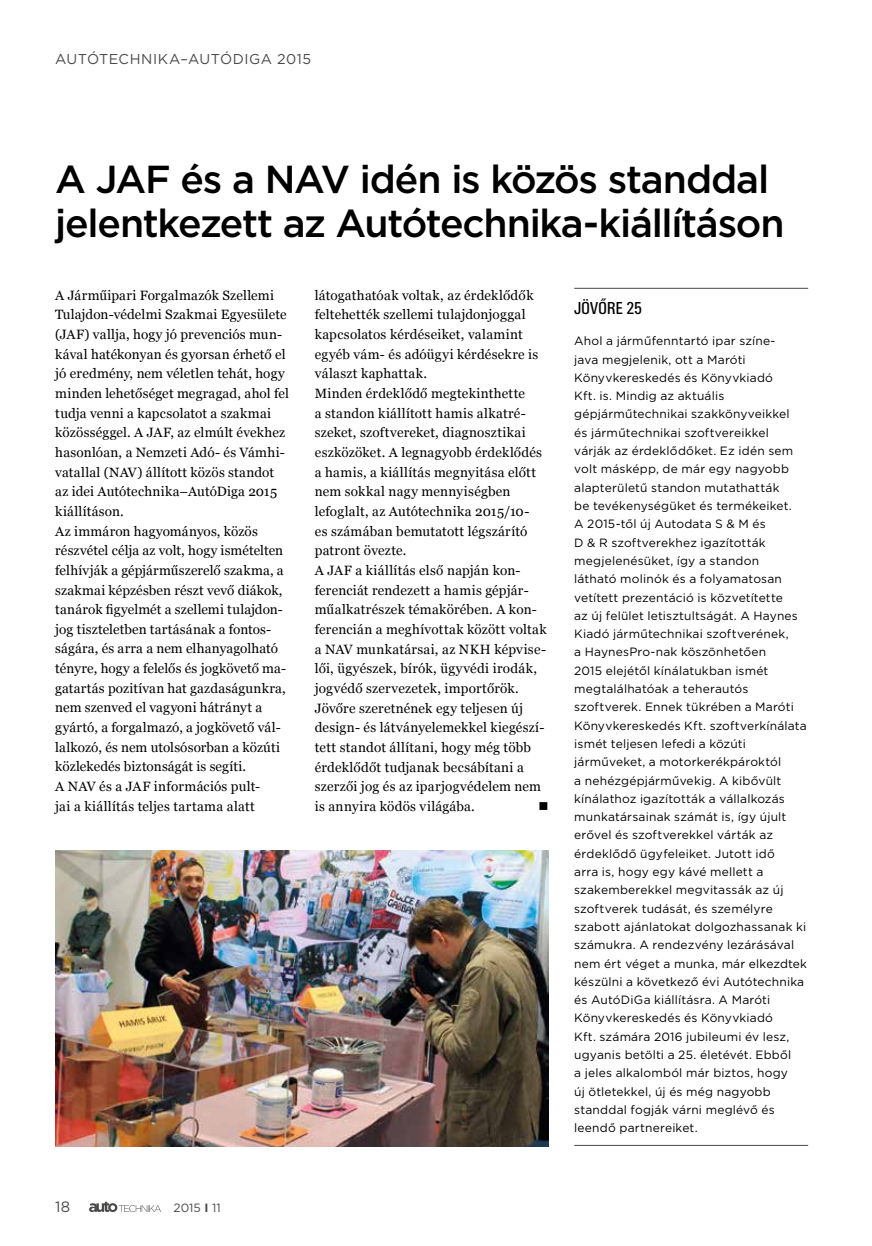
<style>
.page{position:relative;width:872px;height:1246px;background:#fff}
.page>*{position:absolute;margin:0;border:0;box-sizing:border-box;transform-origin:0 0}
.t1{font:500 39px/43.5px "Gotham";letter-spacing:-.03em;color:#000}
.t2{font:18px "U001 Con";letter-spacing:.01em;color:#000}
.t3{font:15px "Gotham";color:#4a4a49}
.t4{font:14.25px "Gotham";letter-spacing:.035em;color:#4a4a49}
.t5{font:13.5px/19.6px "Georgia";letter-spacing:.015em;color:#000}
.t6{font:13.5px "Wingdings";color:#000}
.t7{font:12px/18.3px "Gotham";letter-spacing:.015em;color:#000}
.t8{font:12px "Gotham";color:#4a4a49}
.s1{font-weight:700}
</style>
<div class="page">
<svg style="left:89px;top:1202px;width:72px;height:10px"></svg>
<img style="left:55px;top:850px;width:494px;height:296px">
<hr style="left:574px;top:288px;width:234px;height:1px;background:#4a4a49">
<hr style="left:574px;top:1145px;width:234px;height:1px;background:#4a4a49">
<p class="t4" style="left:55px;top:50px;width:257px">AUTÓTECHNIKA–AUTÓDIGA 2015</p>
<h1 class="t1" style="left:55px;top:157px;width:731px">A JAF és a NAV idén is közös standdal jelentkezett az Autótechnika-kiállításon</h1>
<p class="t5" style="left:55px;top:285px;width:235px">A Járműipari Forgalmazók Szellemi Tulajdon-védelmi Szakmai Egyesülete (JAF) vallja, hogy jó prevenciós mun&shy;kával hatékonyan és gyorsan érhető el jó eredmény, nem véletlen tehát, hogy minden lehetőséget megragad, ahol fel tudja venni a kapcsolatot a szakmai közösséggel. A JAF, az elmúlt évekhez hasonlóan, a Nemzeti Adó- és Vámhi&shy;vatallal (NAV) állított közös standot az idei Autótechnika–AutóDiga 2015 kiállításon.<br>Az immáron hagyományos, közös részvétel célja az volt, hogy ismételten felhívják a gépjárműszerelő szakma, a szakmai képzésben részt vevő diákok, tanárok figyelmét a szellemi tulajdon&shy;jog tiszteletben tartásának a fontos&shy;ságára, és arra a nem elhanyagolható tényre, hogy a felelős és jogkövető ma&shy;gatartás pozitívan hat gazdaságunkra, nem szenved el vagyoni hátrányt a gyártó, a forgalmazó, a jogkövető vál&shy;lalkozó, és nem utolsósorban a közúti közlekedés biztonságát is segíti.<br>A NAV és a JAF információs pult-<br>jai a kiállítás teljes tartama alatt</p>
<p class="t5" style="left:315px;top:285px;width:233px">látogathatóak voltak, az érdeklődők feltehették szellemi tulajdonjoggal kapcsolatos kérdéseiket, valamint egyéb vám- és adóügyi kérdésekre is választ kaphattak.<br>Minden érdeklődő megtekinthette<br>a standon kiállított hamis alkatré&shy;szeket, szoftvereket, diagnosztikai eszközöket. A legnagyobb érdeklődés a hamis, a kiállítás megnyitása előtt nem sokkal nagy mennyiségben lefoglalt, az Autótechnika 2015/10-<br>es számában bemutatott légszárító patront övezte.<br>A JAF a kiállítás első napján kon&shy;ferenciát rendezett a hamis gépjár&shy;műalkatrészek témakörében. A kon&shy;ferencián a meghívottak között voltak a NAV munkatársai, az NKH képvise&shy;lői, ügyészek, bírók, ügyvédi irodák, jogvédő szervezetek, importőrök.<br>Jövőre szeretnének egy teljesen új design- és látványelemekkel kiegészí&shy;tett standot állítani, hogy még több érdeklődőt tudjanak becsábítani a szerzői jog és az iparjogvédelem nem is annyira ködös világába.</p>
<p class="t6" style="left:538px;top:799px;width:12px">■</p>
<h2 class="t2" style="left:574px;top:298px;width:69px">JÖVŐRE 25</h2>
<p class="t7" style="left:574px;top:332px;width:234px">Ahol a járműfenntartó ipar színe-<br>java megjelenik, ott a Maróti Könyvkereskedés és Könyvkiadó<br>Kft. is. Mindig az aktuális gépjárműtechnikai szakkönyveikkel<br>és járműtechnikai szoftvereikkel várják az érdeklődőket. Ez idén sem volt másképp, de már egy nagyobb alapterületű standon mutathatták<br>be tevékenységüket és termékeiket.<br>A 2015-től új Autodata S &amp; M és<br>D &amp; R szoftverekhez igazították megjelenésüket, így a standon<br>látható molinók és a folyamatosan vetített prezentáció is közvetítette<br>az új felület letisztultságát. A Haynes Kiadó járműtechnikai szoftverének,<br>a HaynesPro-nak köszönhetően<br>2015 elejétől kínálatukban ismét megtalálhatóak a teherautós szoftverek. Ennek tükrében a Maróti Könyvkereskedés Kft. szoftverkínálata ismét teljesen lefedi a közúti járműveket, a motorkerékpároktól<br>a nehézgépjárművekig. A kibővült kínálathoz igazították a vállalkozás munkatársainak számát is, így újult erővel és szoftverekkel várták az érdeklődő ügyfeleiket. Jutott idő<br>arra is, hogy egy kávé mellett a szakemberekkel megvitassák az új szoftverek tudását, és személyre szabott ajánlatokat dolgozhassanak ki számukra. A rendezvény lezárásával nem ért véget a munka, már elkezdtek készülni a következő évi Autótechnika és AutóDiGa kiállításra. A Maróti Könyvkereskedés és Könyvkiadó<br>Kft. számára 2016 jubileumi év lesz, ugyanis betölti a 25. életévét. Ebből<br>a jeles alkalomból már biztos, hogy<br>új ötletekkel, új és még nagyobb standdal fogják várni meglévő és leendő partnereiket.</p>
<p class="t3" style="left:55px;top:1197px;width:16px">18</p>
<p class="t8" style="left:173px;top:1200px;width:49px">2015 <span class="s1">I</span> 11</p>
</div>
